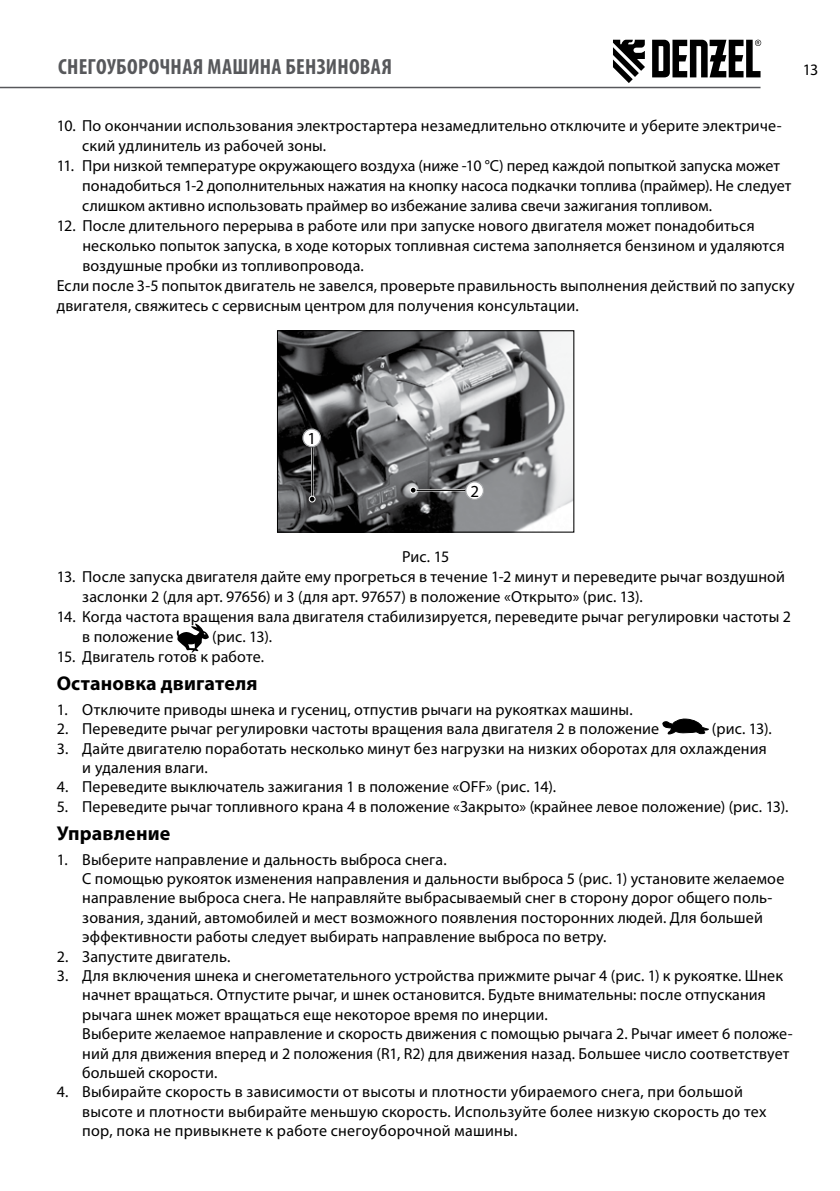
<style>
.page{position:relative;width:840px;height:1191px;background:#fff}
.page>*{position:absolute;margin:0;border:0;box-sizing:border-box;transform-origin:0 0}
.t1{font:700 condensed 22px "Myriad Pro";letter-spacing:.01em;color:#57585b}
.t2{font:700 20px "Myriad Pro";letter-spacing:.01em;color:#000}
.t3{font:16.8px "Myriad Pro";color:#000}
.t4{font:16px/19.4px "Myriad Pro";letter-spacing:.01em;color:#000}
</style>
<div class="page">
<hr style="left:0;top:87px;width:760px;height:1px;background:#57585b">
<svg style="left:613px;top:40px;width:31px;height:43px"></svg>
<svg style="left:652px;top:40px;width:108px;height:37px"></svg>
<img style="left:279px;top:332px;width:293px;height:198px">
<div style="left:277px;top:330px;width:297px;height:202px;border:1px solid #000"></div>
<hr style="left:311px;top:445px;width:2px;height:52px;background:#000">
<svg style="left:308px;top:495px;width:7px;height:7px"></svg>
<svg style="left:309px;top:497px;width:5px;height:4px"></svg>
<div style="left:303px;top:429px;width:17px;height:18px;background:#fff;border-radius:50%"></div>
<div style="left:302px;top:428px;width:19px;height:19px;border:1px solid #a7a9ab;border-radius:50%"></div>
<hr style="left:414px;top:489px;width:50px;height:2px;background:#fff">
<hr style="left:414px;top:490px;width:52px;height:1px;background:#000">
<svg style="left:409px;top:487px;width:7px;height:6px"></svg>
<svg style="left:410px;top:488px;width:5px;height:4px"></svg>
<div style="left:465px;top:482px;width:18px;height:17px;background:#fff;border-radius:50%"></div>
<div style="left:465px;top:481px;width:19px;height:19px;border:1px solid #a7a9ab;border-radius:50%"></div>
<svg style="left:176px;top:623px;width:33px;height:30px"></svg>
<svg style="left:662px;top:718px;width:46px;height:16px"></svg>
<h1 class="t1" style="left:58px;top:54px;width:335px">СНЕГОУБОРОЧНАЯ МАШИНА БЕНЗИНОВАЯ</h1>
<p class="t4" style="left:802px;top:61px;width:17px">13</p>
<p class="t4" style="left:82px;top:116px;width:700px;line-height:20px;text-indent:-26px">10. По окончании использования электростартера незамедлительно отключите и уберите электриче&shy;ский удлинитель из рабочей зоны.</p>
<p class="t4" style="left:82px;top:156px;width:710px;line-height:20px;text-indent:-26px">11. При низкой температуре окружающего воздуха (ниже -10 °С) перед каждой попыткой запуска может понадобиться 1-2 дополнительных нажатия на кнопку насоса подкачки топлива (праймер). Не следует слишком активно использовать праймер во избежание залива свечи зажигания топливом.</p>
<p class="t4" style="left:57px;top:216px;width:699px">12. После длительного перерыва в работе или при запуске нового двигателя может понадобиться</p>
<p class="t4" style="left:82px;top:236px;width:703px">несколько попыток запуска, в ходе которых топливная система заполняется бензином и удаляются</p>
<p class="t4" style="left:82px;top:256px;width:283px">воздушные пробки из топливопровода.</p>
<p class="t4" style="left:57px;top:276px;width:738px">Если после 3-5 попыток двигатель не завелся, проверьте правильность выполнения действий по запуску</p>
<p class="t4" style="left:57px;top:296px;width:523px">двигателя, свяжитесь с сервисным центром для получения консультации.</p>
<p class="t3" style="left:307px;top:430px;width:10px">1</p>
<p class="t3" style="left:470px;top:482px;width:10px">2</p>
<p class="t4" style="left:402px;top:547px;width:49px">Рис. 15</p>
<p class="t4" style="left:82px;top:567px;width:704px;line-height:20px;text-indent:-26px">13. После запуска двигателя дайте ему прогреться в течение 1-2 минут и переведите рычаг воздушной заслонки 2 (для арт. 97656) и 3 (для арт. 97657) в положение «Открыто» (рис. 13).</p>
<p class="t4" style="left:82px;top:607px;width:709px;line-height:20px;text-indent:-26px">14. Когда частота вращения вала двигателя стабилизируется, переведите рычаг регулировки частоты 2 в положение</p>
<p class="t4" style="left:212px;top:627px;width:61px">(рис. 13).</p>
<p class="t4" style="left:57px;top:647px;width:209px">15. Двигатель готов к работе.</p>
<p class="t2" style="left:57px;top:675px;width:202px">Остановка двигателя</p>
<p class="t4" style="left:57px;top:700px;width:577px">1. Отключите приводы шнека и гусениц, отпустив рычаги на рукоятках машины.</p>
<p class="t4" style="left:57px;top:719px;width:603px">2. Переведите рычаг регулировки частоты вращения вала двигателя 2 в положение</p>
<p class="t4" style="left:711px;top:719px;width:61px">(рис. 13).</p>
<p class="t4" style="left:82px;top:739px;width:685px;text-indent:-26px">3. Дайте двигателю поработать несколько минут без нагрузки на низких оборотах для охлаждения и удаления влаги.</p>
<p class="t4" style="left:57px;top:777px;width:500px">4. Переведите выключатель зажигания 1 в положение «OFF» (рис. 14).</p>
<p class="t4" style="left:57px;top:797px;width:732px">5. Переведите рычаг топливного крана 4 в положение «Закрыто» (крайнее левое положение) (рис. 13).</p>
<p class="t2" style="left:57px;top:825px;width:115px">Управление</p>
<p class="t4" style="left:82px;top:850px;width:703px;text-indent:-26px">1. Выберите направление и дальность выброса снега.<br>С помощью рукояток изменения направления и дальности выброса 5 (рис. 1) установите желаемое направление выброса снега. Не направляйте выбрасываемый снег в сторону дорог общего поль&shy;зования, зданий, автомобилей и мест возможного появления посторонних людей. Для большей эффективности работы следует выбирать направление выброса по ветру.</p>
<p class="t4" style="left:57px;top:947px;width:175px">2. Запустите двигатель.</p>
<p class="t4" style="left:82px;top:966px;width:711px;text-indent:-26px">3. Для включения шнека и снегометательного устройства прижмите рычаг 4 (рис. 1) к рукоятке. Шнек начнет вращаться. Отпустите рычаг, и шнек остановится. Будьте внимательны: после отпускания рычага шнек может вращаться еще некоторое время по инерции.<br>Выберите желаемое направление и скорость движения с помощью рычага 2. Рычаг имеет 6 положе&shy;ний для движения вперед и 2 положения (R1, R2) для движения назад. Большее число соответствует большей скорости.</p>
<p class="t4" style="left:82px;top:1082px;width:685px;text-indent:-26px">4. Выбирайте скорость в зависимости от высоты и плотности убираемого снега, при большой высоте и плотности выбирайте меньшую скорость. Используйте более низкую скорость до тех пор, пока не привыкнете к работе снегоуборочной машины.</p>
</div>
